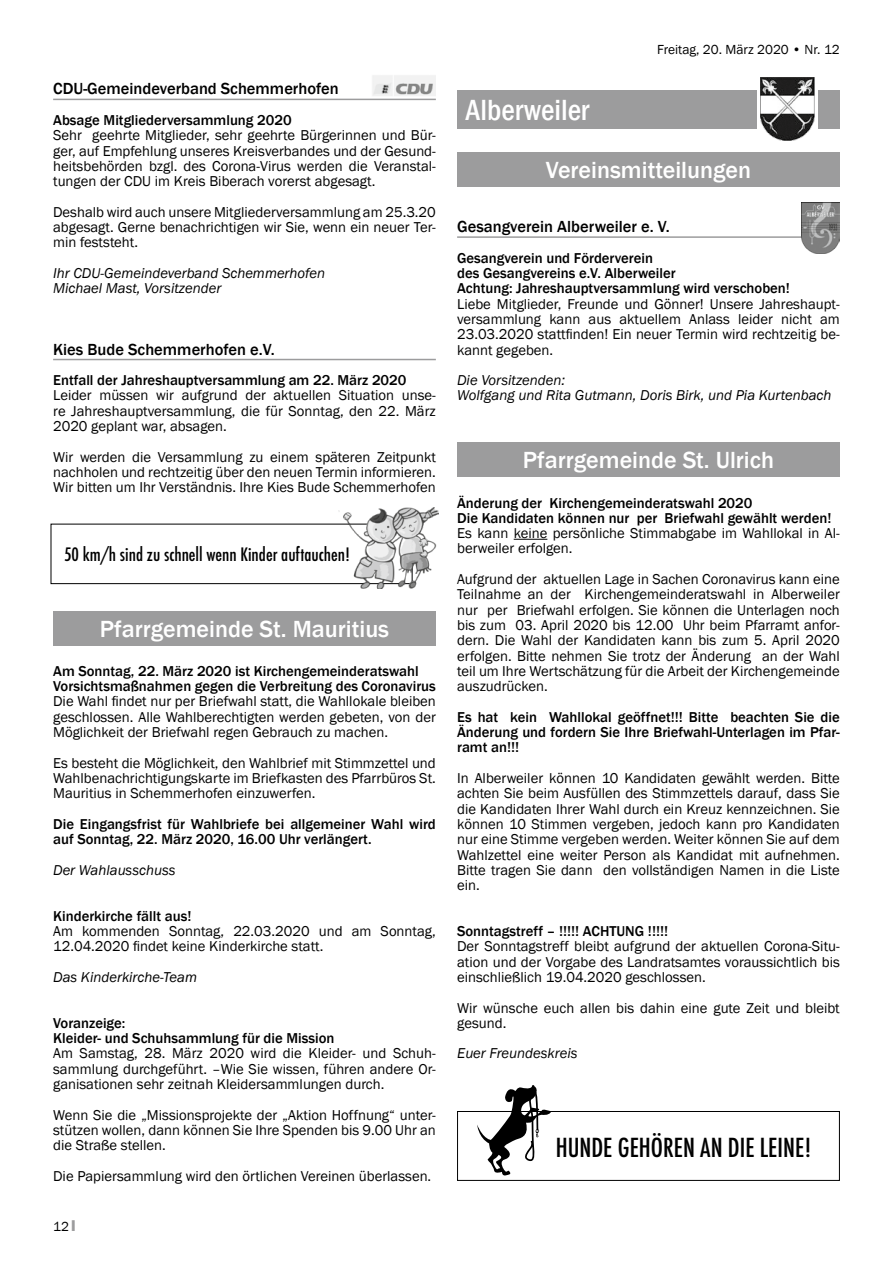
<style>
.page{position:relative;width:893px;height:1263px;background:#fff}
.page>*{position:absolute;margin:0;border:0;box-sizing:border-box;transform-origin:0 0}
.t1{font:500 condensed 30px "Franklin Gothic";color:#fff}
.t2{font:500 condensed 25.5px "Futura";color:#000}
.t3{font:500 24px "Franklin Gothic";color:#fff}
.t4{font:500 condensed 18px "Futura";color:#000}
.t5{font:500 16.5px "Franklin Gothic";color:#000}
.t6{font:14.7px/15.3px "Franklin Gothic";color:#000;text-align:justify}
.t7{font:500 14.7px/15.3px "Franklin Gothic";color:#000}
.t8{font:italic 14.7px/15.3px "Franklin Gothic";color:#000}
.t9{font:13.5px "Franklin Gothic";color:#000}
.s1{font-family:"Impact";color:#9c9c9d}
</style>
<div class="page">
<hr style="left:457px;top:236px;width:383px;height:2px;background:#9c9c9d">
<hr style="left:514px;top:539px;width:33px;height:1px;background:#000">
<div style="left:457px;top:91px;width:383px;height:38px;background:#9c9c9d"></div>
<div style="left:757px;top:78px;width:61px;height:62px;background:linear-gradient(to bottom,#fff,#fff)"></div>
<img style="left:761px;top:78px;width:53px;height:62px">
<div style="left:457px;top:152px;width:383px;height:34px;background:#9c9c9d"></div>
<img style="left:801px;top:202px;width:39px;height:52px">
<div style="left:457px;top:443px;width:383px;height:34px;background:#9c9c9d"></div>
<hr style="left:53px;top:99px;width:383px;height:1px;background:#9c9c9d">
<hr style="left:53px;top:359px;width:383px;height:1px;background:#9c9c9d">
<img style="left:372px;top:75px;width:64px;height:21px">
<div style="left:53px;top:611px;width:383px;height:34px;background:#9c9c9d"></div>
<div style="left:457px;top:1111px;width:383px;height:70px;border:1px solid #000"></div>
<svg style="left:477px;top:1085px;width:74px;height:91px"></svg>
<div style="left:51px;top:524px;width:362px;height:60px;border:1px solid #000"></div>
<img style="left:337px;top:507px;width:101px;height:82px">
<p class="t5" style="left:53px;top:79px;width:287px">CDU-Gemeindeverband Schemmerhofen</p>
<p class="t7" style="left:53px;top:113px;width:240px">Absage Mitgliederversammlung 2020</p>
<p class="t6" style="left:53px;top:128px;width:384px">Sehr geehrte Mitglieder, sehr geehrte Bürgerinnen und Bür&shy;ger, auf Empfehlung unseres Kreisverbandes und der Gesund&shy;heitsbehörden bzgl. des Corona-Virus werden die Veranstal&shy;tungen der CDU im Kreis Biberach vorerst abgesagt.</p>
<p class="t6" style="left:53px;top:205px;width:384px">Deshalb wird auch unsere Mitgliederversammlung am 25.3.20 abgesagt. Gerne benachrichtigen wir Sie, wenn ein neuer Ter&shy;min feststeht.</p>
<p class="t8" style="left:53px;top:266px;width:274px">Ihr CDU-Gemeindeverband Schemmerhofen<br>Michael Mast, Vorsitzender</p>
<p class="t5" style="left:53px;top:339px;width:223px">Kies Bude Schemmerhofen e.V.</p>
<p class="t7" style="left:53px;top:373px;width:355px">Entfall der Jahreshauptversammlung am 22. März 2020</p>
<p class="t6" style="left:53px;top:388px;width:384px">Leider müssen wir aufgrund der aktuellen Situation unse&shy;re Jahreshauptversammlung, die für Sonntag, den 22. März 2020 geplant war, absagen.</p>
<p class="t6" style="left:53px;top:449px;width:384px">Wir werden die Versammlung zu einem späteren Zeitpunkt nachholen und rechtzeitig über den neuen Termin informieren.<br>Wir bitten um Ihr Verständnis. Ihre Kies Bude Schemmerhofen</p>
<p class="t4" style="left:64px;top:543px;width:287px">50 km/h sind zu schnell wenn Kinder auftauchen!</p>
<h3 class="t3" style="left:100px;top:614px;width:291px">Pfarrgemeinde St. Mauritius</h3>
<p class="t7" style="left:53px;top:663px;width:384px">Am Sonntag, 22. März 2020 ist Kirchengemeinderatswahl<br>Vorsichtsmaßnahmen gegen die Verbreitung des Coronavirus</p>
<p class="t6" style="left:53px;top:694px;width:384px">Die Wahl findet nur per Briefwahl statt, die Wahllokale bleiben geschlossen. Alle Wahlberechtigten werden gebeten, von der Möglichkeit der Briefwahl regen Gebrauch zu machen.</p>
<p class="t6" style="left:53px;top:755px;width:384px">Es besteht die Möglichkeit, den Wahlbrief mit Stimmzettel und Wahlbenachrichtigungskarte im Briefkasten des Pfarrbüros St.<br>Mauritius in Schemmerhofen einzuwerfen.</p>
<p class="t7" style="left:53px;top:816px;width:384px">Die Eingangsfrist für Wahlbriefe bei allgemeiner Wahl wird auf Sonntag, 22. März 2020, 16.00 Uhr verlängert.</p>
<p class="t8" style="left:53px;top:862px;width:124px">Der Wahlausschuss</p>
<p class="t7" style="left:53px;top:908px;width:140px">Kinderkirche fällt aus!</p>
<p class="t6" style="left:53px;top:924px;width:384px">Am kommenden Sonntag, 22.03.2020 und am Sonntag,<br>12.04.2020 findet keine Kinderkirche statt.</p>
<p class="t8" style="left:53px;top:970px;width:145px">Das Kinderkirche-Team</p>
<p class="t7" style="left:53px;top:1015px;width:283px">Voranzeige:<br>Kleider- und Schuhsammlung für die Mission</p>
<p class="t6" style="left:53px;top:1046px;width:384px">Am Samstag, 28. März 2020 wird die Kleider- und Schuh&shy;sammlung durchgeführt. –Wie Sie wissen, führen andere Or&shy;ganisationen sehr zeitnah Kleidersammlungen durch.</p>
<p class="t6" style="left:53px;top:1107px;width:384px">Wenn Sie die „Missionsprojekte der „Aktion Hoffnung“ unter&shy;stützen wollen, dann können Sie Ihre Spenden bis 9.00 Uhr an die Straße stellen.</p>
<p class="t6" style="left:53px;top:1168px;width:380px">Die Papiersammlung wird den örtlichen Vereinen überlassen.</p>
<p class="t9" style="left:53px;top:1218px;width:24px">12 <span class="s1">I</span></p>
<h1 class="t1" style="left:466px;top:91px;width:125px">Alberweiler</h1>
<p class="t9" style="left:657px;top:41px;width:184px">Freitag, 20. März 2020 • Nr. 12</p>
<h3 class="t3" style="left:546px;top:155px;width:207px">Vereinsmitteilungen</h3>
<p class="t5" style="left:457px;top:216px;width:214px">Gesangverein Alberweiler e. V.</p>
<p class="t7" style="left:457px;top:250px;width:334px">Gesangverein und Förderverein<br>des Gesangvereins e.V. Alberweiler<br>Achtung: Jahreshauptversammlung wird verschoben!</p>
<p class="t6" style="left:457px;top:296px;width:384px">Liebe Mitglieder, Freunde und Gönner! Unsere Jahreshaupt&shy;versammlung kann aus aktuellem Anlass leider nicht am 23.03.2020 stattfinden! Ein neuer Termin wird rechtzeitig be&shy;kannt gegeben.</p>
<p class="t8" style="left:457px;top:373px;width:376px">Die Vorsitzenden:<br>Wolfgang und Rita Gutmann, Doris Birk, und Pia Kurtenbach</p>
<h3 class="t3" style="left:523px;top:445px;width:253px">Pfarrgemeinde St. Ulrich</h3>
<p class="t7" style="left:457px;top:495px;width:376px">Änderung der Kirchengemeinderatswahl 2020<br>Die Kandidaten können nur per Briefwahl gewählt werden!</p>
<p class="t6" style="left:457px;top:526px;width:384px">Es kann keine persönliche Stimmabgabe im Wahllokal in Al&shy;berweiler erfolgen.</p>
<p class="t6" style="left:457px;top:572px;width:384px">Aufgrund der aktuellen Lage in Sachen Coronavirus kann eine Teilnahme an der Kirchengemeinderatswahl in Alberweiler nur per Briefwahl erfolgen. Sie können die Unterlagen noch bis zum 03. April 2020 bis 12.00 Uhr beim Pfarramt anfor&shy;dern. Die Wahl der Kandidaten kann bis zum 5. April 2020 erfolgen. Bitte nehmen Sie trotz der Änderung an der Wahl teil um Ihre Wertschätzung für die Arbeit der Kirchengemeinde auszudrücken.</p>
<p class="t7" style="left:457px;top:709px;width:384px;text-align:justify">Es hat kein Wahllokal geöffnet!!! Bitte beachten Sie die Änderung und fordern Sie Ihre Briefwahl-Unterlagen im Pfar&shy;ramt an!!!</p>
<p class="t6" style="left:457px;top:771px;width:384px">In Alberweiler können 10 Kandidaten gewählt werden. Bitte achten Sie beim Ausfüllen des Stimmzettels darauf, dass Sie die Kandidaten Ihrer Wahl durch ein Kreuz kennzeichnen. Sie können 10 Stimmen vergeben, jedoch kann pro Kandidaten nur eine Stimme vergeben werden. Weiter können Sie auf dem Wahlzettel eine weiter Person als Kandidat mit aufnehmen.<br>Bitte tragen Sie dann den vollständigen Namen in die Liste ein.</p>
<p class="t7" style="left:457px;top:924px;width:213px">Sonntagstreff – !!!!! ACHTUNG !!!!!</p>
<p class="t6" style="left:457px;top:939px;width:384px">Der Sonntagstreff bleibt aufgrund der aktuellen Corona-Situ&shy;ation und der Vorgabe des Landratsamtes voraussichtlich bis einschließlich 19.04.2020 geschlossen.</p>
<p class="t6" style="left:457px;top:1000px;width:384px">Wir wünsche euch allen bis dahin eine gute Zeit und bleibt gesund.</p>
<p class="t8" style="left:457px;top:1046px;width:122px">Euer Freundeskreis</p>
<h2 class="t2" style="left:556px;top:1131px;width:257px">HUNDE GEHÖREN AN DIE LEINE!</h2>
</div>
